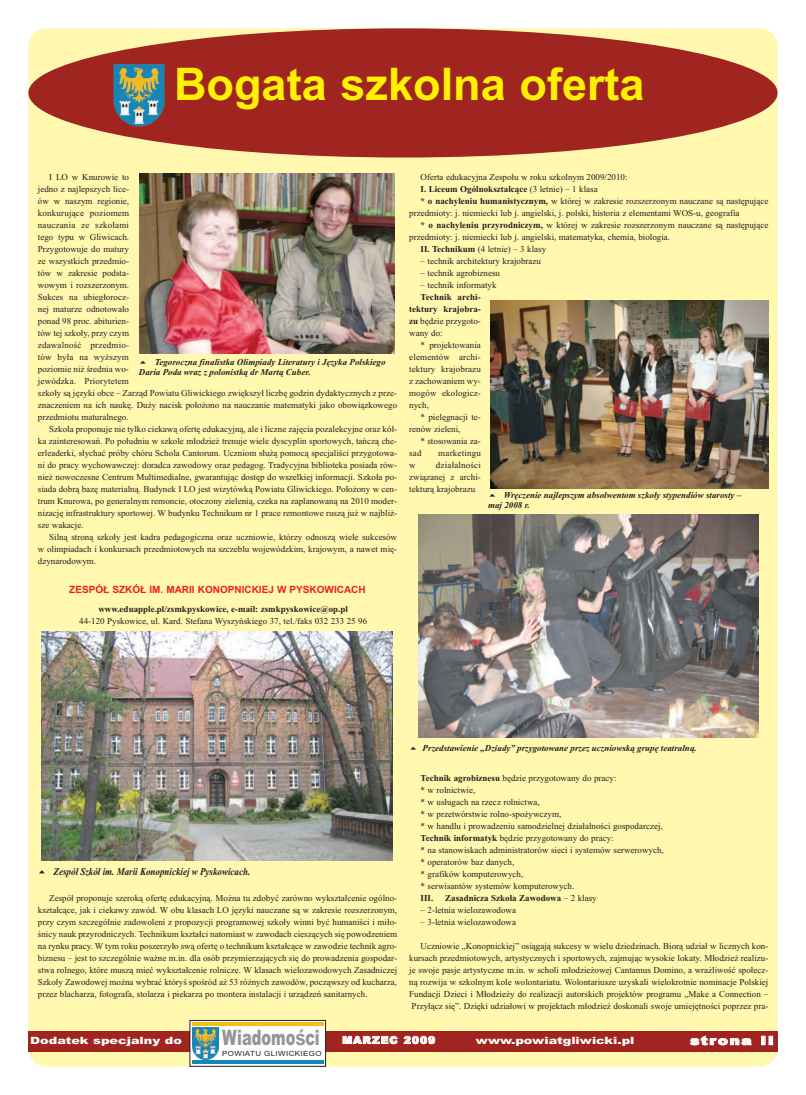
<style>
.page{position:relative;width:806px;height:1095px;background:#fff}
.page>*{position:absolute;margin:0;border:0;box-sizing:border-box;transform-origin:0 0}
.t1{font:700 45px "Arial";color:#fff101}
.t2{font:900 21.3px "Arial";color:#939598;scale:.68 1}
.t3{font:900 12px "Arial";letter-spacing:.1em;color:#fff;scale:1.28 1}
.t4{font:italic 700 10.4px "Times New Roman";color:#231f20;scale:.86 1}
.t5{font:700 10px "Arial";color:#ee1e24}
.t6{font:900 10px "Arial";color:#fff;scale:1.28 1}
.t7{font:900 10px "Arial";letter-spacing:.095em;color:#fff;scale:1.06 1}
.t8{font:9px/12px "Times New Roman";color:#231f20;text-align:justify}
.t9{font:italic 700 9px/9.8px "Times New Roman";color:#231f20}
.t10{font:700 9px/12px "Times New Roman";color:#231f20;text-align:justify}
.t11{font:9px "Times New Roman";letter-spacing:.02em;color:#231f20}
.t12{font:7.1px "Arial";letter-spacing:.05em;color:#231f20;scale:1.12 1}
.s1{font-weight:400}
.s2{font-weight:700}
</style>
<div class="page">
<div style="left:28px;top:28px;width:749px;height:1038px;background:#fff8ae"></div>
<div style="left:28px;top:28px;width:749px;height:129px;background:#a02521;border-radius:50%"></div>
<img style="left:113px;top:64px;width:51px;height:62px">
<div style="left:28px;top:1031px;width:749px;height:20px;background:#a02521"></div>
<div style="left:190px;top:1020px;width:135px;height:46px;background:#fff"></div>
<div style="left:189px;top:1019px;width:136px;height:47px;border:1px solid #231f20"></div>
<svg style="left:198px;top:1058px;width:15px;height:1px"></svg>
<img style="left:192px;top:1027px;width:26px;height:31px">
<hr style="left:192px;top:1022px;width:131px;height:3px;background:#f3be18">
<hr style="left:192px;top:1060px;width:131px;height:3px;background:#1886b5">
<img style="left:41px;top:631px;width:351px;height:228px">
<img style="left:139px;top:174px;width:255px;height:179px">
<img style="left:418px;top:514px;width:340px;height:223px">
<img style="left:490px;top:300px;width:278px;height:189px">
<svg style="left:39px;top:870px;width:6px;height:3px"></svg>
<svg style="left:140px;top:361px;width:6px;height:3px"></svg>
<svg style="left:410px;top:746px;width:6px;height:3px"></svg>
<svg style="left:489px;top:493px;width:6px;height:3px"></svg>
<h1 class="t1" style="left:174px;top:58px;width:472px">Bogata szkolna oferta</h1>
<p class="t8" style="left:38px;top:171px;width:360px;text-align:left;text-indent:11px">I LO w Knurowie to<br>jedno z najlepszych lice-<br>ów w naszym regionie,<br>konkurujące poziomem<br>nauczania ze szkołami<br>tego typu w Gliwicach.<br>Przygotowuje do matury<br>ze wszystkich przedmio-<br>tów w zakresie podsta-<br>wowym i rozszerzonym.<br>Sukces na ubiegłorocz-<br>nej maturze odnotowało<br>ponad 98 proc. abiturien-<br>tów tej szkoły, przy czym<br>zdawalność przedmio-<br>tów była na wyższym<br>poziomie niż średnia wo-<br>jewódzka. Priorytetem<br>szkoły są języki obce – Zarząd Powiatu Gliwickiego zwiększył liczbę godzin dydaktycznych z prze&shy;znaczeniem na ich naukę. Duży nacisk położono na nauczanie matematyki jako obowiązkowego przedmiotu maturalnego.</p>
<p class="t8" style="left:38px;top:423px;width:360px;text-indent:11px">Szkoła proponuje nie tylko ciekawą ofertę edukacyjną, ale i liczne zajęcia pozalekcyjne oraz kół&shy;ka zainteresowań. Po południu w szkole młodzież trenuje wiele dyscyplin sportowych, tańczą che&shy;erleaderki, słychać próby chóru Schola Cantorum. Uczniom służą pomocą specjaliści przygotowa&shy;ni do pracy wychowawczej: doradca zawodowy oraz pedagog. Tradycyjna biblioteka posiada rów&shy;nież nowoczesne Centrum Multimedialne, gwarantując dostęp do wszelkiej informacji. Szkoła po&shy;siada dobrą bazę materialną. Budynek I LO jest wizytówką Powiatu Gliwickiego. Położony w cen&shy;trum Knurowa, po generalnym remoncie, otoczony zielenią, czeka na zaplanowaną na 2010 moder&shy;nizację infrastruktury sportowej. W budynku Technikum nr 1 prace remontowe ruszą już w najbliż&shy;sze wakacje.</p>
<p class="t8" style="left:38px;top:531px;width:360px;text-indent:11px">Silną stroną szkoły jest kadra pedagogiczna oraz uczniowie, którzy odnoszą wiele sukcesów w olimpiadach i konkursach przedmiotowych na szczeblu wojewódzkim, krajowym, a nawet mię&shy;dzynarodowym.</p>
<p class="t5" style="left:69px;top:583px;width:298px">ZESPÓŁ SZKÓŁ IM. MARII KONOPNICKIEJ W PYSKOWICACH</p>
<p class="t10" style="left:98px;top:603px;width:251px">www.eduapple.pl/zsmkpyskowice, e-mail: zsmkpyskowice@op.pl</p>
<p class="t8" style="left:79px;top:615px;width:289px">44-120 Pyskowice, ul. Kard. Stefana Wyszyńskiego 37, tel./faks 032 233 25 96</p>
<p class="t9" style="left:139px;top:357px;width:248px;text-indent:16px">Tegoroczna finalistka Olimpiady Literatury i Języka Polskiego<br>Daria Poda wraz z polonistką dr Martą Cuber.</p>
<p class="t8" style="left:420px;top:171px;width:208px">Oferta edukacyjna Zespołu w roku szkolnym 2009/2010:</p>
<p class="t10" style="left:420px;top:183px;width:179px">I. Liceum Ogólnokształcące <span class="s1">(3 letnie) – 1 klasa</span></p>
<p class="t8" style="left:420px;top:195px;width:349px"><span class="s2">* o nachyleniu humanistycznym,</span> w której w zakresie rozszerzonym nauczane są następujące</p>
<p class="t8" style="left:409px;top:207px;width:331px">przedmioty: j. niemiecki lub j. angielski, j. polski, historia z elementami WOS-u, geografia</p>
<p class="t8" style="left:420px;top:219px;width:349px"><span class="s2">* o nachyleniu przyrodniczym,</span> w której w zakresie rozszerzonym nauczane są następujące</p>
<p class="t8" style="left:409px;top:231px;width:262px">przedmioty: j. niemiecki lub j. angielski, matematyka, chemia, biologia.</p>
<p class="t8" style="left:420px;top:243px;width:127px"><span class="s2">II. Technikum</span> (4 letnie) – 3 klasy</p>
<p class="t8" style="left:420px;top:255px;width:122px">– technik architektury krajobrazu</p>
<p class="t8" style="left:420px;top:267px;width:81px">– technik agrobiznesu</p>
<p class="t8" style="left:420px;top:279px;width:77px">– technik informatyk</p>
<p class="t10" style="left:409px;top:291px;width:73px;text-indent:11px">Technik archi&shy;tektury krajobra&shy;zu <span class="s1">będzie przygoto&shy;wany do:</span></p>
<p class="t8" style="left:409px;top:339px;width:73px;text-indent:11px">* projektowania elementów archi&shy;tektury krajobrazu z zachowaniem wy&shy;mogów ekologicz&shy;nych,</p>
<p class="t8" style="left:409px;top:411px;width:73px;text-indent:11px">* pielęgnacji te&shy;renów zieleni,</p>
<p class="t8" style="left:409px;top:435px;width:73px;text-indent:11px">* stosowania za&shy;sad</p>
<p class="t11" style="left:438px;top:448px;width:44px">marketingu</p>
<p class="t8" style="left:409px;top:459px;width:73px;text-indent:27px">działalności związanej z archi&shy;tekturą krajobrazu</p>
<p class="t8" style="left:409px;top:459px;width:8px">w</p>
<p class="t9" style="left:488px;top:490px;width:254px;text-indent:16px">Wręczenie najlepszym absolwentom szkoły stypendiów starosty – maj 2008 r.</p>
<p class="t4" style="left:54px;top:865px;width:230px">Zespół Szkół im. Marii Konopnickiej w Pyskowicach.</p>
<p class="t8" style="left:38px;top:891px;width:360px;text-indent:11px">Zespół proponuje szeroką ofertę edukacyjną. Można tu zdobyć zarówno wykształcenie ogólno&shy;kształcące, jak i ciekawy zawód. W obu klasach LO języki nauczane są w zakresie rozszerzonym, przy czym szczególnie zadowoleni z propozycji programowej szkoły winni być humaniści i miło&shy;śnicy nauk przyrodniczych. Technikum kształci natomiast w zawodach cieszących się powodzeniem na rynku pracy. W tym roku poszerzyło swą ofertę o technikum kształcące w zawodzie technik agro&shy;biznesu – jest to szczególnie ważne m.in. dla osób przymierzających się do prowadzenia gospodar&shy;stwa rolnego, które muszą mieć wykształcenie rolnicze. W klasach wielozawodowych Zasadniczej Szkoły Zawodowej można wybrać któryś spośród aż 53 różnych zawodów, począwszy od kucharza, przez blacharza, fotografa, stolarza i piekarza po montera instalacji i urządzeń sanitarnych.</p>
<p class="t9" style="left:422px;top:742px;width:275px">Przedstawienie „Dziady” przygotowane przez uczniowską grupę teatralną.</p>
<p class="t8" style="left:420px;top:771px;width:245px;text-align:left"><span class="s2">Technik agrobiznesu</span> będzie przygotowany do pracy:<br>* w rolnictwie,<br>* w usługach na rzecz rolnictwa,<br>* w przetwórstwie rolno-spożywczym,<br>* w handlu i prowadzeniu samodzielnej działalności gospodarczej, <span class="s2">Technik informatyk</span> będzie przygotowany do pracy:<br>* na stanowiskach administratorów sieci i systemów serwerowych, * operatorów baz danych,<br>* grafików komputerowych,<br>* serwisantów systemów komputerowych.</p>
<p class="t10" style="left:420px;top:891px;width:14px">III.</p>
<p class="t10" style="left:445px;top:891px;width:153px">Zasadnicza Szkoła Zawodowa <span class="s1">– 2 klasy</span></p>
<p class="t8" style="left:420px;top:903px;width:97px">– 2-letnia wielozawodowa</p>
<p class="t8" style="left:420px;top:915px;width:97px">– 3-letnia wielozawodowa</p>
<p class="t8" style="left:409px;top:939px;width:360px;text-indent:11px">Uczniowie „Konopnickiej” osiągają sukcesy w wielu dziedzinach. Biorą udział w licznych kon&shy;kursach przedmiotowych, artystycznych i sportowych, zajmując wysokie lokaty. Młodzież realizu&shy;je swoje pasje artystyczne m.in. w scholi młodzieżowej Cantamus Domino, a wrażliwość społecz&shy;ną rozwija w szkolnym kole wolontariatu. Wolontariusze uzyskali wielokrotnie nominacje Polskiej Fundacji Dzieci i Młodzieży do realizacji autorskich projektów programu „Make a Connection – Przyłącz się”. Dzięki udziałowi w projektach młodzież doskonali swoje umiejętności poprzez pra-</p>
<h2 class="t2" style="left:222px;top:1024px;width:145px">Wiadomo<span class="s2">ś</span>ci</h2>
<h3 class="t3" style="left:689px;top:1033px;width:67px">strona II</h3>
<p class="t12" style="left:222px;top:1049px;width:90px">POWIATU GLIWICKIEGO</p>
<p class="t6" style="left:30px;top:1034px;width:120px">Dodatek specjalny do</p>
<p class="t7" style="left:342px;top:1033px;width:89px">MARZEC 2009</p>
<p class="t6" style="left:475px;top:1034px;width:125px">www.powiatgliwicki.pl</p>
</div>
